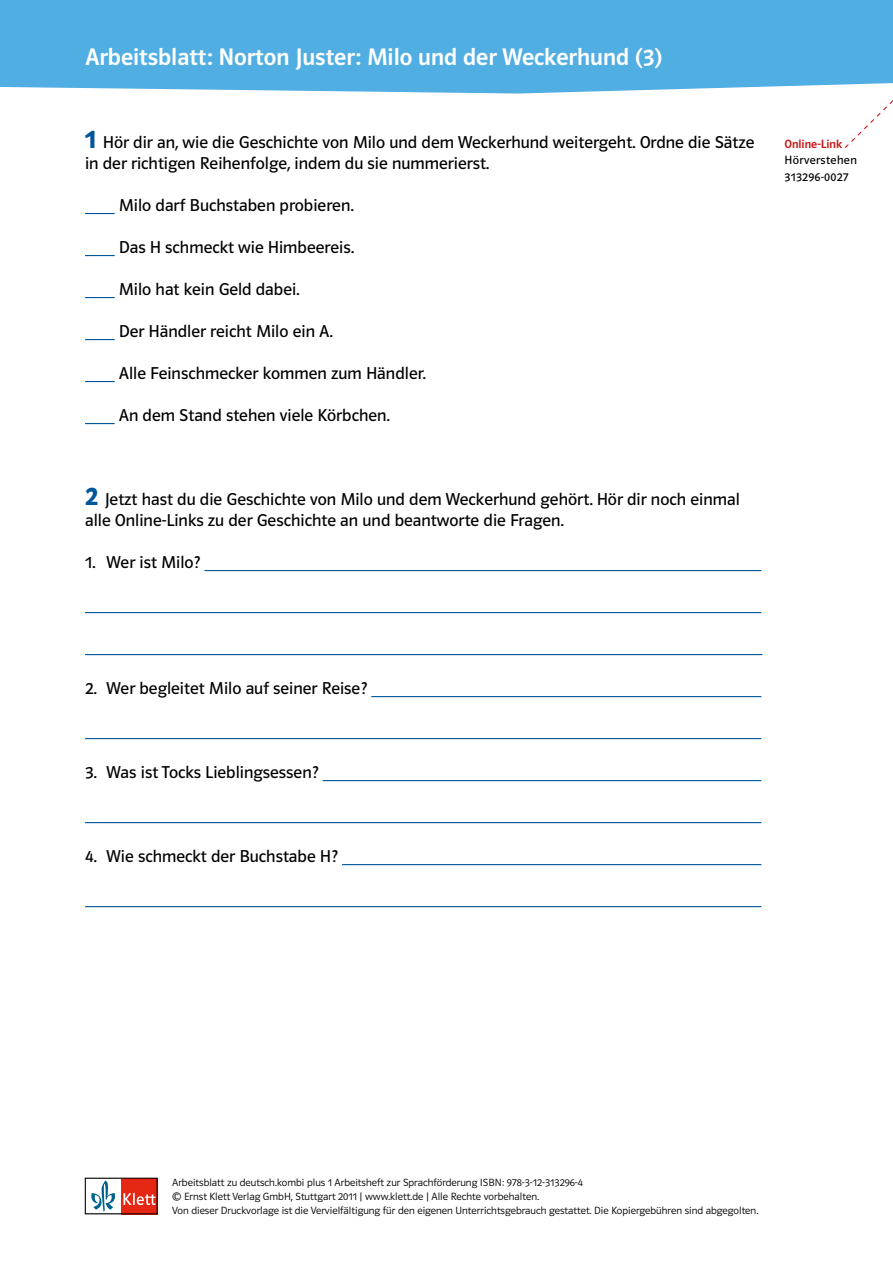
<style>
.page{position:relative;width:893px;height:1263px;background:#fff}
.page>*{position:absolute;margin:0;border:0;box-sizing:border-box;transform-origin:0 0}
._910_kolumne_oben_li{font:24px "Polo ST11 K Krftg";color:#fff}
._219_Aufgabe_Lückent{font:17.25px "Polo ST11 K Buch";color:#000}
._213_wie_211_aber_na{font:17.25px/21px "Polo ST11 K Buch";color:#000}
.Online_Link_2{font:12px "Polo ST11 K Buch";letter-spacing:.03em;color:#000}
.Online_Link_1{font:12px "Polo ST11 K Krftg";color:#cd171a}
._913_Infinitiv_unter{font:10.5px "Polo ST11 K Leicht";color:#000}
.s1{font-family:"Polo ST11 K Hfett";font-size:27px;color:#00569a}
</style>
<div class="page">
<svg style="left:844px;top:100px;width:49px;height:48px"></svg>
<div style="left:0;top:0;width:893px;height:94px;background:#51aee2"></div>
<svg style="left:91px;top:1180px;width:64px;height:32px"></svg>
<div style="left:85px;top:1178px;width:72px;height:36px;border:1px solid #000"></div>
<hr style="left:85px;top:213px;width:30px;height:1px;background:#00569a">
<hr style="left:85px;top:255px;width:30px;height:1px;background:#00569a">
<hr style="left:85px;top:297px;width:30px;height:1px;background:#00569a">
<hr style="left:85px;top:339px;width:30px;height:1px;background:#00569a">
<hr style="left:85px;top:381px;width:30px;height:1px;background:#00569a">
<hr style="left:85px;top:423px;width:30px;height:1px;background:#00569a">
<hr style="left:205px;top:570px;width:556px;height:1px;background:#00569a">
<hr style="left:85px;top:612px;width:676px;height:1px;background:#00569a">
<hr style="left:85px;top:654px;width:677px;height:1px;background:#00569a">
<hr style="left:371px;top:696px;width:390px;height:1px;background:#00569a">
<hr style="left:85px;top:738px;width:676px;height:1px;background:#00569a">
<hr style="left:323px;top:780px;width:438px;height:1px;background:#00569a">
<hr style="left:85px;top:822px;width:676px;height:1px;background:#00569a">
<hr style="left:342px;top:864px;width:419px;height:1px;background:#00569a">
<hr style="left:85px;top:906px;width:676px;height:1px;background:#00569a">
<p class="_910_kolumne_oben_li" style="left:85px;top:44px;width:579px">Arbeitsblatt: Norton Juster: Milo und der Weckerhund (3)</p>
<p class="_213_wie_211_aber_na" style="left:85px;top:131px;width:671px"><span class="s1">1</span> Hör dir an, wie die Geschichte von Milo und dem Weckerhund weitergeht. Ordne die Sätze in der richtigen Reihenfolge, indem du sie nummerierst.</p>
<p class="_219_Aufgabe_Lückent" style="left:119px;top:195px;width:237px">Milo darf Buchstaben probieren.</p>
<p class="_219_Aufgabe_Lückent" style="left:119px;top:237px;width:237px">Das H schmeckt wie Himbeereis.</p>
<p class="_219_Aufgabe_Lückent" style="left:119px;top:279px;width:182px">Milo hat kein Geld dabei.</p>
<p class="_219_Aufgabe_Lückent" style="left:119px;top:321px;width:216px">Der Händler reicht Milo ein A.</p>
<p class="_219_Aufgabe_Lückent" style="left:119px;top:363px;width:309px">Alle Feinschmecker kommen zum Händler.</p>
<p class="_219_Aufgabe_Lückent" style="left:119px;top:405px;width:273px">An dem Stand stehen viele Körbchen.</p>
<p class="_213_wie_211_aber_na" style="left:85px;top:488px;width:656px"><span class="s1">2</span> Jetzt hast du die Geschichte von Milo und dem Weckerhund gehört. Hör dir noch einmal alle Online-Links zu der Geschichte an und beantworte die Fragen.</p>
<p class="_219_Aufgabe_Lückent" style="left:85px;top:552px;width:117px">1. Wer ist Milo?</p>
<p class="Online_Link_1" style="left:784px;top:137px;width:59px">Online-Link</p>
<p class="Online_Link_2" style="left:784px;top:153px;width:74px">Hörverstehen</p>
<p class="Online_Link_2" style="left:784px;top:170px;width:65px">313296-0027</p>
<p class="_219_Aufgabe_Lückent" style="left:85px;top:678px;width:283px">2. Wer begleitet Milo auf seiner Reise?</p>
<p class="_219_Aufgabe_Lückent" style="left:85px;top:762px;width:235px">3. Was ist Tocks Lieblingsessen?</p>
<p class="_219_Aufgabe_Lückent" style="left:85px;top:846px;width:254px">4. Wie schmeckt der Buchstabe H?</p>
<p class="_913_Infinitiv_unter" style="left:172px;top:1177px;width:412px">Arbeitsblatt zu deutsch.kombi plus 1 Arbeitsheft zur Sprachförderung ISBN: 978-3-12-313296-4</p>
<p class="_913_Infinitiv_unter" style="left:172px;top:1191px;width:368px">© Ernst Klett Verlag GmbH, Stuttgart 2011 | www.klett.de | Alle Rechte vorbehalten.</p>
<p class="_913_Infinitiv_unter" style="left:172px;top:1205px;width:588px">Von dieser Druckvorlage ist die Vervielfältigung für den eigenen Unterrichtsgebrauch gestattet. Die Kopiergebühren sind abgegolten.</p>
</div>
